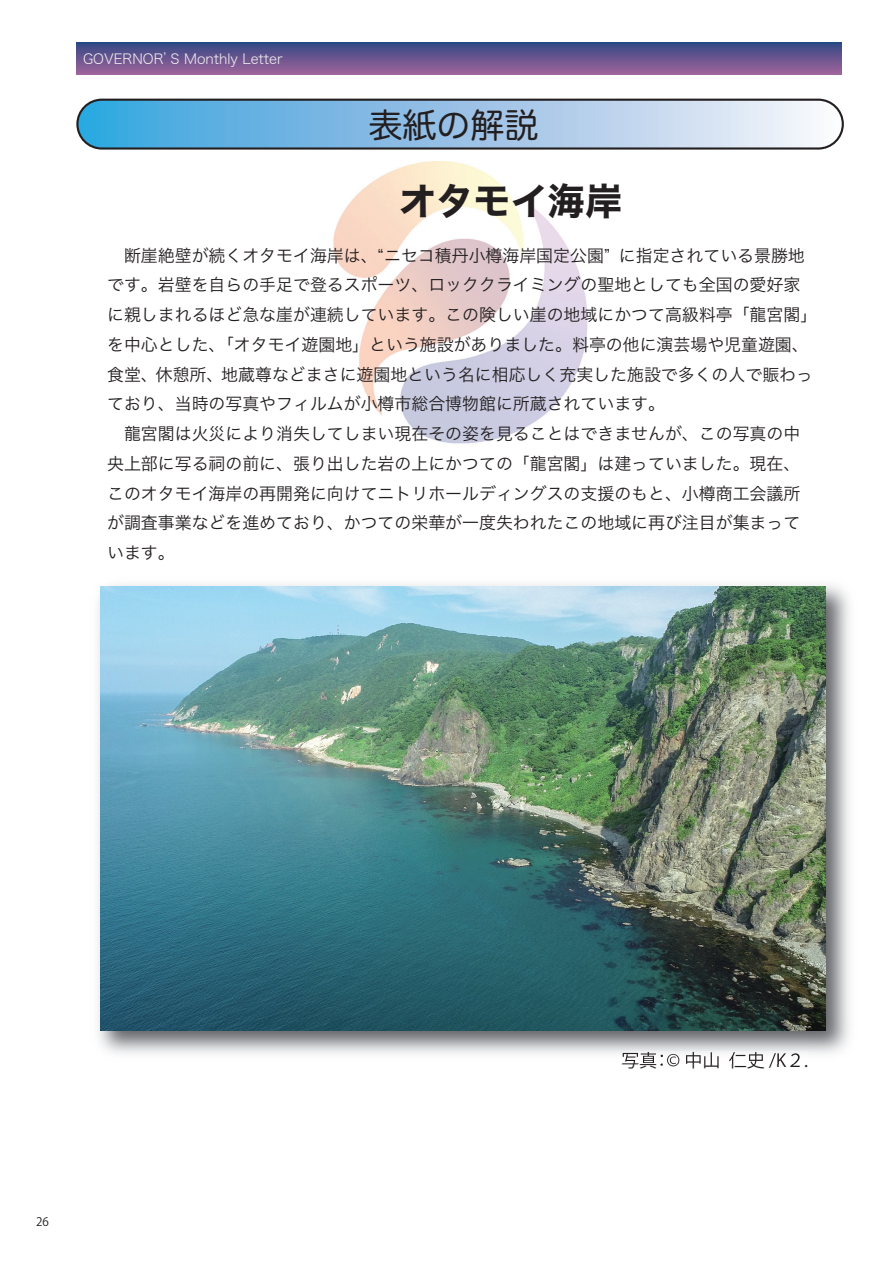
<style>
.page{position:relative;width:893px;height:1263px;background:#fff}
.page>*{position:absolute;margin:0;border:0;box-sizing:border-box;transform-origin:0 0}
.t1{font:37.2px "Hira Kaku Std N W7";color:#231f20}
.t2{font:34.05px "Hira Maru Pro N W4";color:#231f20}
.t3{font:18px "Koz Go Pr 6 N";color:#231f20}
.t4{font:16.95px/29.7px "Hira Kaku Pro N W3";color:#231f20}
.t5{font:13.8px "Hira Kaku Pro N W2";color:#f2f3f4}
.t6{font:11.7px "Koz Go Pr 6 N";color:#231f20}
</style>
<div class="page">
<svg style="left:77px;top:43px;width:765px;height:31px;background:#68558f"></svg>
<img style="left:79px;top:100px;width:763px;height:47px">
<div style="left:76px;top:99px;width:768px;height:51px;border:2px solid #231f20;border-radius:24px"></div>
<img style="left:333px;top:161px;width:255px;height:283px">
<img style="left:98px;top:584px;width:752px;height:470px">
<img style="left:622px;top:1052px;width:185px;height:12px">
<img style="left:101px;top:586px;width:725px;height:445px">
<p class="t5" style="left:83px;top:46px;width:201px">GOVERNOR’S Monthly Letter</p>
<h2 class="t2" style="left:368px;top:96px;width:172px">表紙の解説</h2>
<h1 class="t1" style="left:399px;top:172px;width:225px">オタモイ海岸</h1>
<p class="t4" style="left:107px;top:239px;width:712px">　断崖絶壁が続くオタモイ海岸は、“ニセコ積丹小樽海岸国定公園” に指定されている景勝地です。岩壁を自らの手足で登るスポーツ、ロッククライミングの聖地としても全国の愛好家に親しまれるほど急な崖が連続しています。この険しい崖の地域にかつて高級料亭「龍宮閣」を中心とした、「オタモイ遊園地」という施設がありました。料亭の他に演芸場や児童遊園、食堂、休憩所、地蔵尊などまさに遊園地という名に相応しく充実した施設で多くの人で賑わっており、当時の写真やフィルムが小樽市総合博物館に所蔵されています。<br>　龍宮閣は火災により消失してしまい現在その姿を見ることはできませんが、この写真の中央上部に写る祠の前に、張り出した岩の上にかつての「龍宮閣」は建っていました。現在、このオタモイ海岸の再開発に向けてニトリホールディングスの支援のもと、小樽商工会議所が調査事業などを進めており、かつての栄華が一度失われたこの地域に再び注目が集まっています。</p>
<p class="t6" style="left:36px;top:1214px;width:14px">26</p>
<p class="t3" style="left:621px;top:1050px;width:188px">写真：© 中山 仁史 /K２.</p>
</div>
